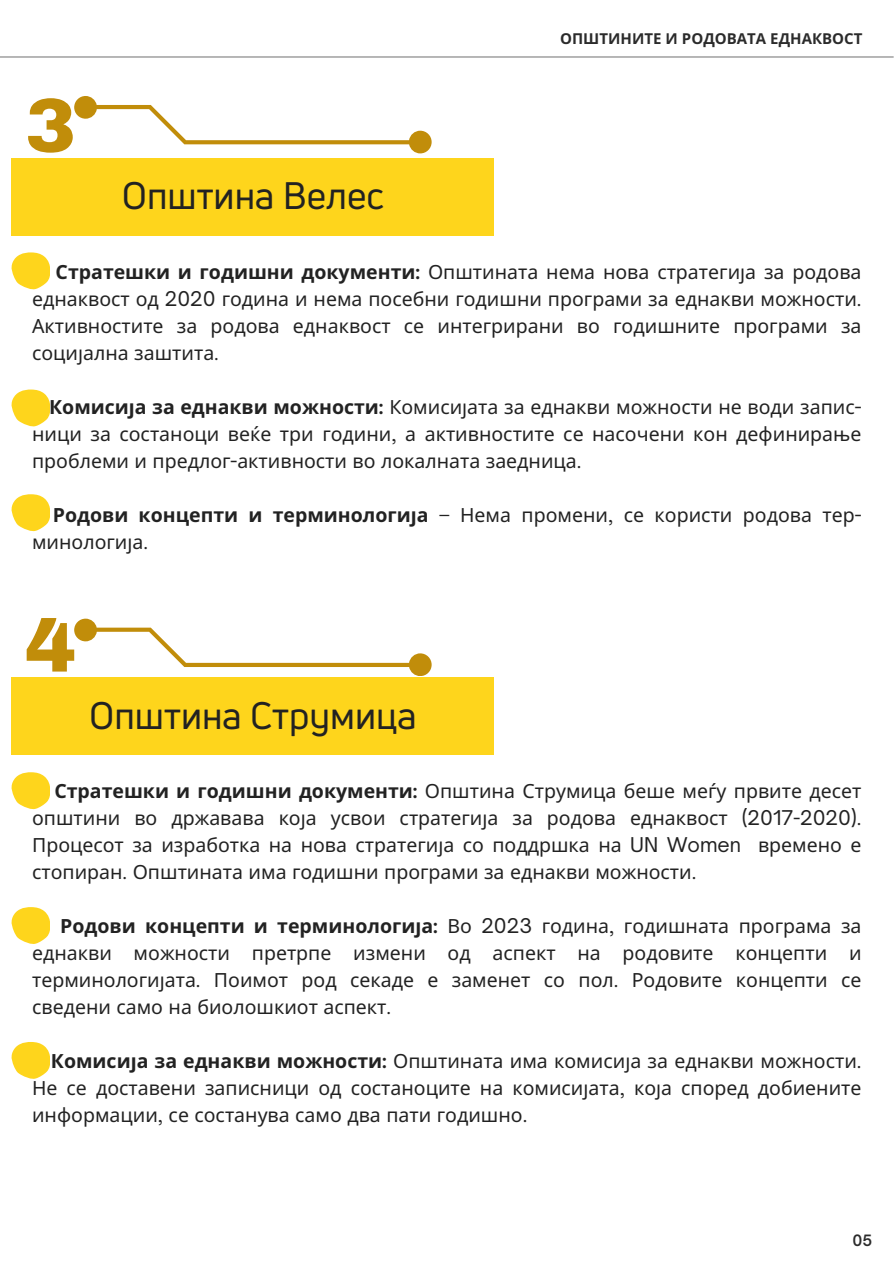
<style>
.page{position:relative;width:894px;height:1276px;background:#fff}
.page>*{position:absolute;margin:0;border:0;box-sizing:border-box;transform-origin:0 0}
.t1{font:900 76.5px "Archivo";color:#c18d0a}
.t2{font:37.5px "Uni Neue";color:#222}
.t3{font:19.5px/27px "Noto Sans";color:#222;text-align:justify}
.t4{font:700 15px "Noto Sans";color:#2b2b2b}
.t5{font:600 15px "Open Sauce One";color:#2b2b2b}
.s1{font-weight:700}
.s2{font-family:"Open Sauce One";font-weight:700}
.s3{font-family:"Open Sauce One"}
</style>
<div class="page">
<hr style="left:0;top:56px;width:893px;height:2px;background:#808080">
<div style="left:12px;top:158px;width:482px;height:77px;background:#fed51c"></div>
<div style="left:12px;top:677px;width:482px;height:78px;background:#fed51c"></div>
<svg style="left:12px;top:252px;width:38px;height:37px"></svg>
<svg style="left:12px;top:772px;width:38px;height:37px"></svg>
<svg style="left:12px;top:389px;width:38px;height:37px"></svg>
<svg style="left:12px;top:907px;width:38px;height:37px"></svg>
<svg style="left:12px;top:494px;width:38px;height:37px"></svg>
<svg style="left:12px;top:1042px;width:38px;height:37px"></svg>
<svg style="left:74px;top:96px;width:357px;height:57px"></svg>
<svg style="left:74px;top:619px;width:357px;height:57px"></svg>
<h1 class="t1" style="left:25px;top:85px;width:53px">3</h1>
<h2 class="t2" style="left:122px;top:170px;width:264px">Општина Велес</h2>
<p class="t4" style="left:560px;top:28px;width:303px">ОПШТИНИТЕ И РОДОВАТА ЕДНАКВОСТ</p>
<p class="t3" style="left:32px;top:257px;width:830px;text-indent:24px"><span class="s1">Стратешки и годишни документи</span><span class="s2">:</span> Општината нема нова стратегија за родова еднаквост од <span class="s3">2020</span> година и нема посебни годишни програми за еднакви можности<span class="s3">.<br></span>Активностите за родова еднаквост се интегрирани во годишните програми за социјална заштита<span class="s3">.</span></p>
<p class="t3" style="left:32px;top:392px;width:830px;text-indent:17px"><span class="s1">Комисија за еднакви можности</span><span class="s2">:</span> Комисијата за еднакви можности не води запис&shy;ници за состаноци веќе три години<span class="s3">,</span> а активностите се насочени кон дефинирање проблеми и предлог<span class="s3">-</span>активности во локалната заедница<span class="s3">.</span></p>
<p class="t3" style="left:32px;top:500px;width:830px;text-indent:21px"><span class="s1">Родови концепти и терминологија</span> <span class="s3">–</span> Нема промени<span class="s3">,</span> се користи родова тер&shy;минологија<span class="s3">.</span></p>
<h1 class="t1" style="left:25px;top:604px;width:53px">4</h1>
<h2 class="t2" style="left:89px;top:689px;width:329px">Општина Струмица</h2>
<p class="t3" style="left:32px;top:777px;width:830px;text-indent:22px"><span class="s1">Стратешки и годишни документи</span><span class="s2">:</span> Општина Струмица беше меѓу првите десет општини во државава која усвои стратегија за родова еднаквост <span class="s3">(2017-2020).<br></span>Процесот за изработка на нова стратегија со поддршка на <span class="s3">UN Women</span> времено е стопиран<span class="s3">.</span> Општината има годишни програми за еднакви можности<span class="s3">.</span></p>
<p class="t3" style="left:32px;top:912px;width:830px;text-indent:28px"><span class="s1">Родови концепти и терминологија</span><span class="s2">:</span> Во <span class="s3">2023</span> година<span class="s3">,</span> годишната програма за еднакви можности претрпе измени од аспект на родовите концепти и терминологијата<span class="s3">.</span> Поимот род секаде е заменет со пол<span class="s3">.</span> Родовите концепти се сведени само на биолошкиот аспект<span class="s3">.</span></p>
<p class="t3" style="left:32px;top:1047px;width:830px;text-indent:19px"><span class="s1">Комисија за еднакви можности</span><span class="s2">:</span> Општината има комисија за еднакви можности<span class="s3">.<br></span>Не се доставени записници од состаноците на комисијата<span class="s3">,</span> која според добиените информации<span class="s3">,</span> се состанува само два пати годишно<span class="s3">.</span></p>
<p class="t5" style="left:852px;top:1231px;width:21px">05</p>
</div>
